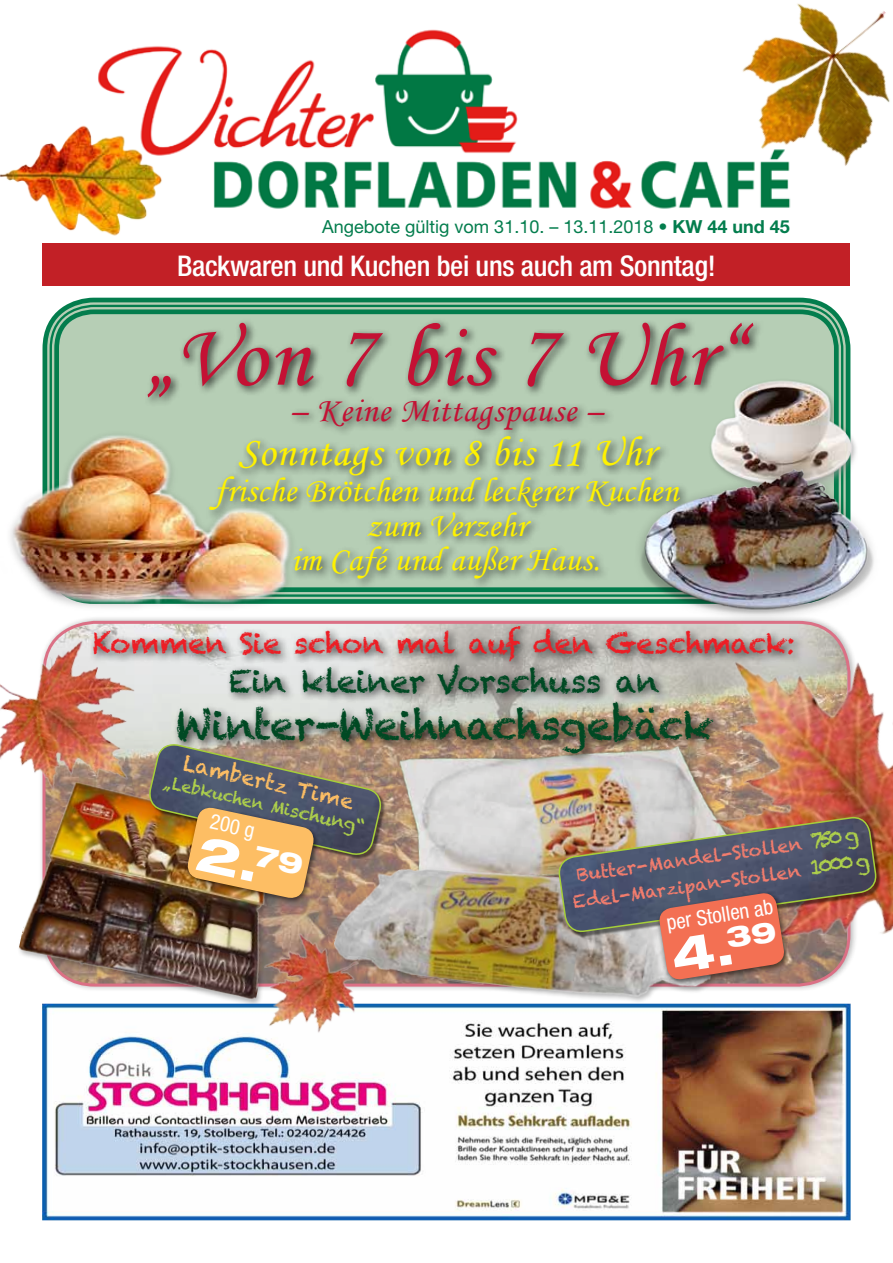
<style>
.page{position:relative;width:893px;height:1263px;background:#fff}
.page>*{position:absolute;margin:0;border:0;box-sizing:border-box;transform-origin:0 0}
.t1{font:90px "Monotype Corsiva";letter-spacing:.025em;color:#c41134}
.t2{font:800 expanded 49.05px "Helvetica Neue LT Std";color:#fff}
.t3{font:42px "Monotype Corsiva";letter-spacing:.025em;color:#fff200}
.t4{font:40.5px "Chalkduster";letter-spacing:-.025em;color:#004923}
.t5{font:34.5px/34.5px "Monotype Corsiva";letter-spacing:.01em;color:#fff200;text-align:center}
.t6{font:34.5px "Monotype Corsiva";letter-spacing:.025em;color:#c41134}
.t7{font:31.5px "Chalkduster";letter-spacing:-.025em;color:#004923}
.t8{font:500 condensed 28.5px "Helvetica Neue LT Std";letter-spacing:-.01em;color:#fff}
.t9{font:28.5px "Chalkduster";letter-spacing:-.025em;color:#ed1d24}
.t10{font:condensed 21.15px "Helvetica Neue LT Std";color:#fff}
.t11{font:21px "Chalkduster";color:#fdbe64}
.t12{font:18px/26.5px "Chalkduster";color:#f47d6d;text-align:center}
.t13{font:18px "Helvetica Neue LT Std";color:#037d4d}
.t14{font:16.5px "Chalkduster";color:#afd14b}
.s1{font-weight:700}
.s2{font-size:36px}
.s3{font-size:18px}
.s4{font-size:21px;color:#afd14b}
</style>
<div class="page">
<div style="left:43px;top:243px;width:807px;height:43px;background:#c22026"></div>
<img style="left:98px;top:29px;width:693px;height:180px">
<svg style="left:45px;top:300px;width:803px;height:301px;background:#9ac1a4"></svg>
<div style="left:143px;top:318px;width:620px;height:271px;background:#000;opacity:.75"></div>
<div style="left:43px;top:298px;width:807px;height:306px;border:5px solid #037d4d;border-radius:49px"></div>
<div style="left:54px;top:309px;width:785px;height:283px;border:5px solid #037d4d;border-radius:37px"></div>
<img style="left:18px;top:791px;width:274px;height:211px">
<img style="left:391px;top:764px;width:316px;height:86px">
<div style="left:0;top:429px;width:299px;height:185px;background:#fff"></div>
<img style="left:10px;top:428px;width:288px;height:180px">
<img style="left:707px;top:625px;width:186px;height:309px">
<img style="left:0;top:121px;width:171px;height:115px">
<img style="left:705px;top:3px;width:185px;height:196px">
<img style="left:331px;top:850px;width:389px;height:152px">
<div style="left:88px;top:622px;width:717px;height:142px;background:#000;opacity:.75"></div>
<img style="left:706px;top:375px;width:150px;height:86px">
<div style="left:631px;top:461px;width:251px;height:164px;background:#000;opacity:.3"></div>
<img style="left:635px;top:462px;width:247px;height:155px">
<img style="left:43px;top:1003px;width:807px;height:217px">
<div style="left:656px;top:891px;width:135px;height:95px;background:#000;opacity:.6"></div>
<img style="left:557px;top:811px;width:321px;height:170px">
<div style="left:184px;top:805px;width:136px;height:100px;background:#000;opacity:.6"></div>
<img style="left:146px;top:741px;width:238px;height:159px">
<img style="left:255px;top:927px;width:112px;height:106px">
<img style="left:0;top:631px;width:148px;height:160px">
<p class="t13" style="left:322px;top:216px;width:469px">Angebote gültig vom 31.10. – 13.11.2018 <span class="s1">• KW 44 und 45</span></p>
<p class="t8" style="left:177px;top:249px;width:540px">Backwaren und Kuchen bei uns auch am Sonntag!</p>
<h1 class="t1" style="left:147px;top:302px;width:599px">„Von 7 bis 7 Uhr“</h1>
<p class="t6" style="left:290px;top:389px;width:314px">– Keine Mittagspause –</p>
<p class="t3" style="left:238px;top:427px;width:418px">Sonntags von 8 bis 11 Uhr</p>
<p class="t5" style="left:214px;top:473px;width:465px"><span class="s2">f</span>rische Brötchen und leckerer Kuchen zum Verzehr<br>im Café und außer Haus.</p>
<p class="t9" style="left:93px;top:626px;width:704px">Kommen Sie schon mal auf den Geschmack:</p>
<p class="t7" style="left:229px;top:662px;width:432px">Ein kleiner Vorschuss an</p>
<p class="t4" style="left:176px;top:701px;width:539px">Winter-Weihnachsgebäck</p>
<p class="t11" style="left:187px;top:750px;width:176px;rotate:13deg">Lambertz Time</p>
<p class="t14" style="left:166px;top:772px;width:207px;rotate:13deg">„Lebkuchen Mi<span class="s3">schung“</span></p>
<h2 class="t2" style="left:204px;top:821px;width:107px;rotate:12deg">2.<sup>79</sup></h2>
<p class="t10" style="left:213px;top:809px;width:47px;rotate:12deg">200 g</p>
<p class="t12" style="left:567px;top:863px;width:301px;rotate:-8deg">Butter-Mandel-Stollen <span class="s4">750 g<br></span>Edel-Marzipan-Stollen <span class="s4">1000 g</span></p>
<h2 class="t2" style="left:667px;top:925px;width:109px;rotate:-9deg">4.<sup>39</sup></h2>
<p class="t10" style="left:665px;top:911px;width:109px;rotate:-9deg">per Stollen ab</p>
</div>
